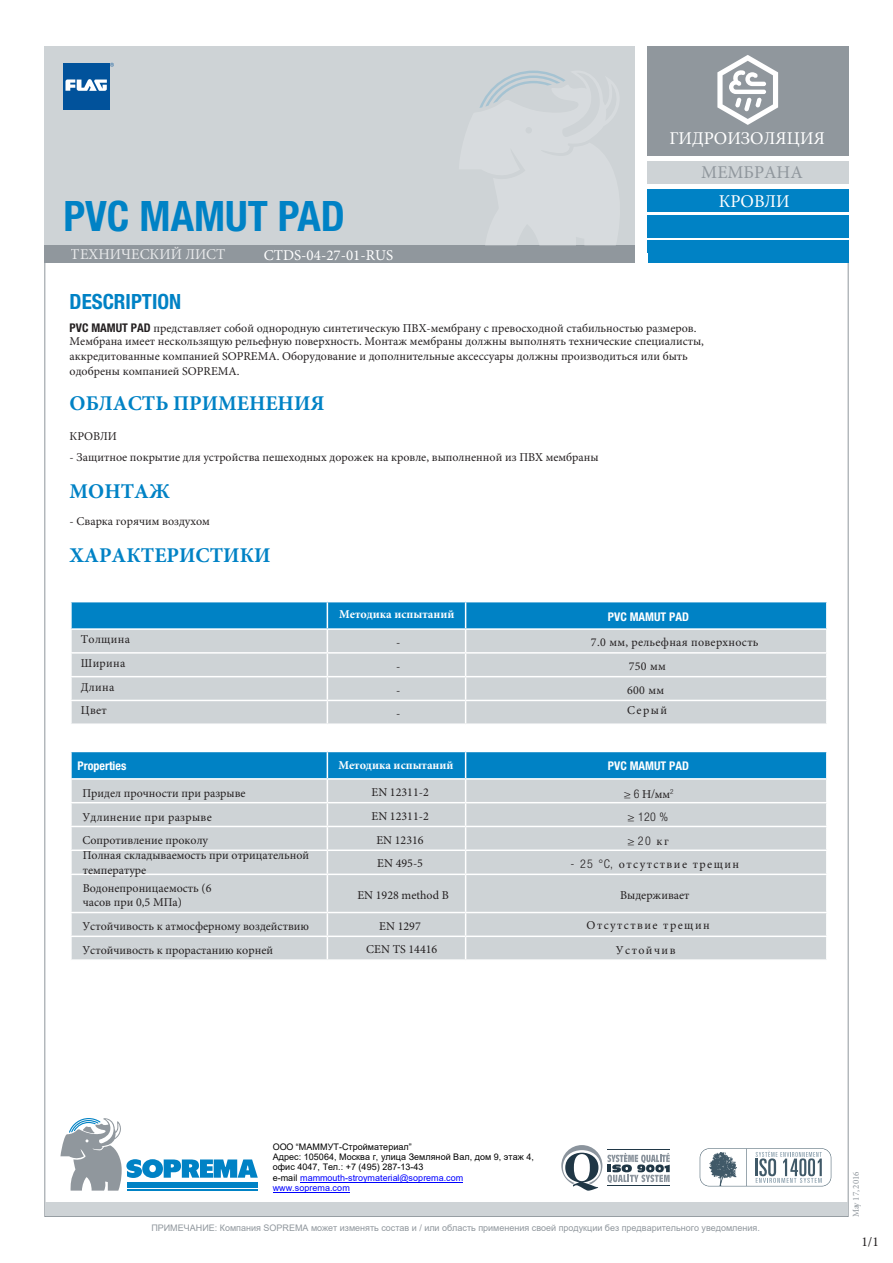
<style>
.page{position:relative;width:893px;height:1263px;background:#fff}
.page>*{position:absolute;margin:0;border:0;box-sizing:border-box;transform-origin:0 0}
.t1{font:700 condensed 42px "Helvetica Neue LT Pro";color:#0082c5}
.Sous-titre{font:700 21px "Minion Pro";color:#0082c5}
.Sous-titre-2{font:700 condensed 21px "Helvetica Neue LT Pro";color:#0082c5}
.t2{font:18px "Minion Pro";color:#fff}
.t3{font:18px "Minion Pro";color:#90979d}
.t4{font:15px "Minion Pro";color:#fff}
.t5{font:13.5px "Minion Pro";color:#231f20}
.Sous-titre-3{font:12px/14.4px "Minion Pro";color:#231f20}
.Infos_Tableau_Align{font:12px "Minion Pro";color:#231f20}
.Sous-titre-4{font:12px "Minion Pro";letter-spacing:.12em;color:#231f20}
.Sous-titre-5{font:12px/23.9px "Minion Pro";letter-spacing:.025em;color:#231f20}
.Titre_Tableau_CENTRÉ{font:700 12px "Minion Pro";color:#fff}
.Titres_Tableau_ALIGN{font:700 condensed 12px "Helvetica Neue LT Pro";color:#fff}
.Infos_Tableau_Align-2{font:12px "Minion Pro";letter-spacing:.025em;color:#231f20}
.t6{font:300 condensed 12px "Helvetica Neue LT Pro";color:#231f20}
.t7{font:9px/10.4px "Arial";letter-spacing:.005em;color:#000}
.t8{font:9px "Arial";color:#90979d}
.t9{font:9px "Minion Pro";color:#90979d}
.s1{font-family:"Helvetica Neue LT Pro";font-weight:700;font-stretch:condensed}
.s2{font-family:"Minion Pro";font-weight:400;font-stretch:normal}
.s3{font-family:"Helvetica Neue LT Pro";font-weight:300;font-stretch:condensed}
.s4{font-style:inherit}
.s5{color:#00f}
</style>
<div class="page">
<div style="left:45px;top:46px;width:590px;height:208px;background:#ced3d6"></div>
<div style="left:45px;top:245px;width:590px;height:18px;background:#90979d"></div>
<div style="left:647px;top:162px;width:201px;height:22px;background:#ced3d6"></div>
<div style="left:647px;top:190px;width:201px;height:22px;background:#0082c5"></div>
<div style="left:647px;top:215px;width:201px;height:22px;background:#0082c5"></div>
<div style="left:647px;top:240px;width:201px;height:23px;background:#0082c5"></div>
<svg style="left:60px;top:1118px;width:198px;height:73px"></svg>
<svg style="left:700px;top:1148px;width:131px;height:38px"></svg>
<svg style="left:561px;top:1145px;width:109px;height:46px"></svg>
<hr style="left:607px;top:1149px;width:63px;height:1px;background:#203746">
<hr style="left:607px;top:1186px;width:63px;height:1px;background:#203746">
<svg style="left:479px;top:70px;width:86px;height:38px"></svg>
<div style="left:45px;top:1202px;width:803px;height:14px;background:#ced3d6"></div>
<div style="left:647px;top:46px;width:201px;height:110px;background:#90979d"></div>
<div style="left:63px;top:63px;width:47px;height:47px;background:#01529b"></div>
<svg style="left:110px;top:63px;width:4px;height:4px"></svg>
<svg style="left:65px;top:79px;width:42px;height:12px"></svg>
<svg style="left:717px;top:55px;width:61px;height:70px"></svg>
<svg style="left:71px;top:602px;width:756px;height:121px;background:#a5c4d4"></svg>
<hr style="left:826px;top:701px;width:2px;height:22px;background:#fff">
<div style="left:72px;top:875px;width:754px;height:84px;background:#ced3d6"></div>
<svg style="left:71px;top:751px;width:756px;height:122px;background:#a5c4d5"></svg>
<hr style="left:826px;top:851px;width:2px;height:22px;background:#fff">
<hr style="left:327px;top:875px;width:1px;height:37px;background:#fff">
<hr style="left:465px;top:875px;width:1px;height:37px;background:#fff">
<hr style="left:70px;top:912px;width:257px;height:1px;background:#fff">
<hr style="left:327px;top:912px;width:139px;height:1px;background:#fff">
<hr style="left:466px;top:912px;width:362px;height:1px;background:#fff">
<hr style="left:70px;top:935px;width:257px;height:2px;background:#fff">
<hr style="left:327px;top:935px;width:139px;height:2px;background:#fff">
<svg style="left:327px;top:913px;width:1px;height:46px"></svg>
<hr style="left:466px;top:935px;width:362px;height:2px;background:#fff">
<svg style="left:465px;top:913px;width:1px;height:46px"></svg>
<hr style="left:273px;top:1192px;width:77px;height:1px;background:#00f">
<hr style="left:300px;top:1182px;width:163px;height:1px;background:#00f">
<h1 class="t1" style="left:63px;top:190px;width:283px">PVC MAMUT PAD</h1>
<p class="t4" style="left:71px;top:244px;width:156px">ТЕХНИЧЕСКИЙ ЛИСТ</p>
<p class="t4" style="left:264px;top:245px;width:131px">CTDS-04-27-01-RUS</p>
<h3 class="t2" style="left:669px;top:126px;width:157px">ГИДРОИЗОЛЯЦИЯ</h3>
<h3 class="t3" style="left:701px;top:161px;width:103px">МЕМБРАНА</h3>
<h3 class="t2" style="left:719px;top:190px;width:73px">КРОВЛИ</h3>
<p class="Sous-titre-2" style="left:70px;top:289px;width:113px">DESCRIPTION</p>
<p class="Sous-titre-3" style="left:70px;top:321px;width:636px"><span class="s1">PVC MAMUT PAD</span> представляет собой однородную синтетическую ПВХ-мембрану с превосходной стабильностью размеров.<br>Мембрана имеет нескользящую рельефную поверхность. Монтаж мембраны должны выполнять технические специалисты, аккредитованные компанией SOPREMA. Оборудование и дополнительные аксессуары должны производиться или быть одобрены компанией SOPREMA.</p>
<p class="Sous-titre" style="left:70px;top:389px;width:257px">ОБЛАСТЬ ПРИМЕНЕНИЯ</p>
<p class="Sous-titre-3" style="left:70px;top:429px;width:49px">КРОВЛИ</p>
<p class="Sous-titre-3" style="left:70px;top:450px;width:530px">- Защитное покрытие для устройства пешеходных дорожек на кровле, выполненной из ПВХ мембраны</p>
<p class="Sous-titre" style="left:70px;top:477px;width:102px">МОНТАЖ</p>
<p class="Sous-titre-3" style="left:70px;top:514px;width:142px">- Сварка горячим воздухом</p>
<p class="Sous-titre" style="left:70px;top:540px;width:202px">ХАРАКТЕРИСТИКИ</p>
<p class="Sous-titre-5" style="left:81px;top:627px;width:51px">Толщина<br>Ширина<br>Длина<br>Цвет</p>
<p class="Titre_Tableau_CENTRÉ" style="left:339px;top:606px;width:117px">Методика испытаний</p>
<p class="Titres_Tableau_ALIGN" style="left:608px;top:609px;width:83px">PVC MAMUT PAD</p>
<p class="Infos_Tableau_Align" style="left:396px;top:634px;width:6px">-</p>
<p class="Infos_Tableau_Align-2" style="left:591px;top:634px;width:169px">7.0 мм, рельефная поверхность</p>
<p class="Infos_Tableau_Align" style="left:396px;top:658px;width:6px">-</p>
<p class="Infos_Tableau_Align" style="left:629px;top:658px;width:39px">750 мм</p>
<p class="Infos_Tableau_Align" style="left:396px;top:682px;width:6px">-</p>
<p class="Infos_Tableau_Align" style="left:627px;top:682px;width:39px">600 мм</p>
<p class="Infos_Tableau_Align" style="left:396px;top:706px;width:6px">-</p>
<p class="Sous-titre-3" style="left:627px;top:703px;width:41px">Серый</p>
<p class="Titre_Tableau_CENTRÉ" style="left:338px;top:757px;width:117px">Методика испытаний</p>
<p class="Titres_Tableau_ALIGN" style="left:78px;top:759px;width:50px">Properties</p>
<p class="Titres_Tableau_ALIGN" style="left:608px;top:759px;width:83px">PVC MAMUT PAD</p>
<p class="Infos_Tableau_Align" style="left:371px;top:784px;width:59px">EN 12311-2</p>
<p class="Infos_Tableau_Align" style="left:371px;top:808px;width:59px">EN 12311-2</p>
<p class="Infos_Tableau_Align" style="left:376px;top:832px;width:49px">EN 12316</p>
<p class="Infos_Tableau_Align" style="left:377px;top:855px;width:47px">EN 495-5</p>
<p class="Infos_Tableau_Align" style="left:357px;top:887px;width:93px">EN 1928 method B</p>
<p class="Infos_Tableau_Align" style="left:379px;top:918px;width:43px">EN 1297</p>
<p class="Infos_Tableau_Align" style="left:366px;top:941px;width:73px">CEN TS 14416</p>
<p class="Sous-titre-3" style="left:82px;top:786px;width:165px">Придел прочности при разрыве</p>
<p class="t6" style="left:624px;top:786px;width:51px">≥ 6 <span class="s2">Н</span>/<span class="s2">мм</span><sup>2</sup></p>
<p class="Sous-titre-5" style="left:82px;top:805px;width:131px">Удлинение при разрыве</p>
<p class="t6" style="left:627px;top:810px;width:42px">≥ 120 %</p>
<p class="Sous-titre-3" style="left:82px;top:833px;width:127px">Сопротивление проколу</p>
<p class="t6" style="left:627px;top:834px;width:43px">≥ 20 <span class="s2">кг</span></p>
<p class="Sous-titre-3" style="left:83px;top:848px;width:228px">Полная складываемость при отрицательной температуре</p>
<p class="Sous-titre-4" style="left:570px;top:856px;width:170px"><span class="s3">- 25 °C,</span> отсутствие трещин</p>
<p class="Sous-titre-3" style="left:83px;top:882px;width:130px;line-height:13.5px">Водонепроницаемость (6 часов при 0,5 МПа)</p>
<p class="Sous-titre-3" style="left:620px;top:888px;width:71px">Выдерживает</p>
<p class="Sous-titre-3" style="left:82px;top:919px;width:228px">Устойчивость к атмосферному воздействию</p>
<p class="Sous-titre-4" style="left:587px;top:917px;width:125px">Отсутствие трещин</p>
<p class="Sous-titre-3" style="left:82px;top:943px;width:192px">Устойчивость к прорастанию корней</p>
<p class="Sous-titre-4" style="left:616px;top:942px;width:61px">Устойчив</p>
<p class="t7" style="left:273px;top:1141px;width:263px">ООО “МАММУТ-Стройматериал”<br>Адрес: 105064, Москва г, улица Земляной Вал, дом 9, этаж 4, офис 4047<span class="s4">,</span> Тел.: +7 (495) 287-13-43<br>e-mail <span class="s5">mammouth-stroymaterial@soprema.com www.soprema.com</span></p>
<p class="t8" style="left:151px;top:1222px;width:610px">ПРИМЕЧАНИЕ: Компания SOPREMA может изменять состав и / или область применения своей продукции без предварительного уведомления.</p>
<p class="t9" style="left:850px;top:1217px;width:47px;rotate:-90deg">May 17, 2016</p>
<p class="t5" style="left:861px;top:1233px;width:19px">1/1</p>
</div>
